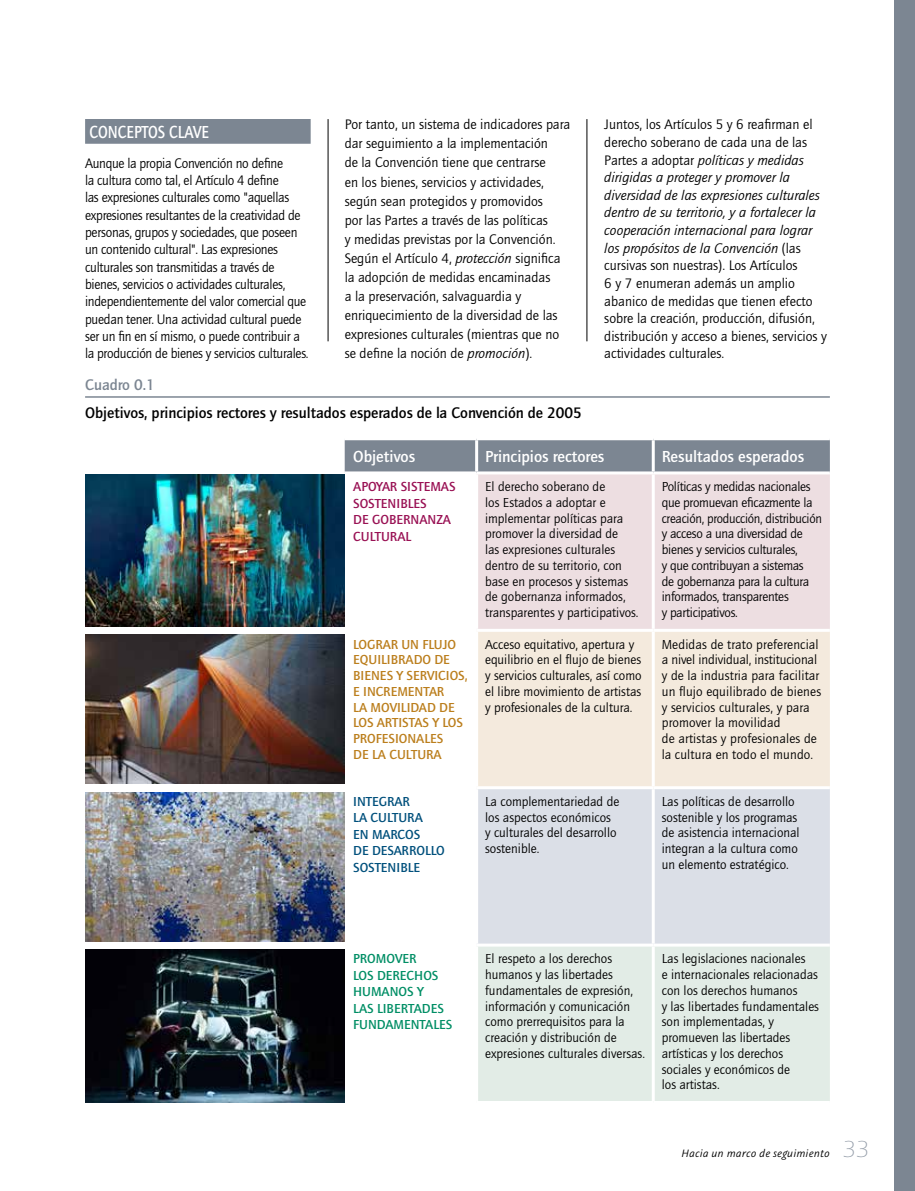
<style>
.page{position:relative;width:915px;height:1191px;background:#fff}
.page>*{position:absolute;margin:0;border:0;box-sizing:border-box;transform-origin:0 0}
.t1{font:500 18px "Quay Sans ITC Std";color:#fff;scale:.85 1}
.t2{font:500 16.5px "Quay Sans ITC Std";color:#fff}
.t3{font:500 15.75px "Quay Sans ITC Std";color:#000}
.t4{font:500 15.75px "Quay Sans ITC Std";color:#7c8692}
.t5{font:14.25px/17.5px "Quay Sans ITC Std";color:#000}
.t6{font:14.25px/17.2px "Quay Sans ITC Std";letter-spacing:-.02em;color:#000;scale:.96 1}
.t7{font:13.5px/15.8px "Quay Sans ITC Std";color:#000}
.t8{font:13.5px/15.8px "Quay Sans ITC Std";letter-spacing:-.02em;color:#000}
.t9{font:500 13.5px/15.8px "Quay Sans ITC Std";color:#bb7e1c}
.t10{font:500 13.5px/16.5px "Quay Sans ITC Std";color:#018e65}
.t11{font:500 13.5px/16.5px "Quay Sans ITC Std";color:#00507c}
.t12{font:500 13.5px/16.5px "Quay Sans ITC Std";color:#991154}
.t13{font:italic 12px "Graublau Sans";letter-spacing:.01em;color:#000}
.s1{font-style:italic}
.s2{font-family:"ITC Eras Std";font-weight:300;font-style:normal;font-size:24px;color:#929ba7}
</style>
<div class="page">
<div style="left:893px;top:0;width:21px;height:1191px;background:#7c8692"></div>
<hr style="left:328px;top:119px;width:1px;height:222px;background:#000">
<div style="left:85px;top:119px;width:225px;height:25px;background:#7c8692"></div>
<hr style="left:586px;top:119px;width:1px;height:222px;background:#000">
<hr style="left:85px;top:396px;width:744px;height:2px;background:#7c8692">
<div style="left:344px;top:440px;width:485px;height:31px;background:#7c8692"></div>
<div style="left:478px;top:474px;width:351px;height:155px;background:#eddee1"></div>
<div style="left:478px;top:632px;width:351px;height:154px;background:#f4eadd"></div>
<div style="left:478px;top:789px;width:351px;height:154px;background:#dbdfe7"></div>
<div style="left:478px;top:946px;width:351px;height:155px;background:#e2ece6"></div>
<hr style="left:475px;top:440px;width:3px;height:31px;background:#fff">
<hr style="left:651px;top:440px;width:3px;height:31px;background:#fff">
<hr style="left:651px;top:474px;width:3px;height:155px;background:#fff">
<hr style="left:651px;top:632px;width:3px;height:154px;background:#fff">
<hr style="left:651px;top:789px;width:3px;height:154px;background:#fff">
<hr style="left:651px;top:946px;width:3px;height:155px;background:#fff">
<img style="left:85px;top:474px;width:259px;height:152px">
<img style="left:85px;top:635px;width:259px;height:148px">
<img style="left:85px;top:792px;width:259px;height:149px">
<img style="left:85px;top:949px;width:259px;height:153px">
<h1 class="t1" style="left:89px;top:121px;width:142px">CONCEPTOS CLAVE</h1>
<p class="t6" style="left:85px;top:154px;width:234px">Aunque la propia Convención no define<br>la cultura como tal, el Artículo 4 define<br>las expresiones culturales como "aquellas expresiones resultantes de la creatividad de personas, grupos y sociedades, que poseen un contenido cultural". Las expresiones culturales son transmitidas a través de bienes, servicios o actividades culturales, independientemente del valor comercial que puedan tener. Una actividad cultural puede ser un fin en sí mismo, o puede contribuir a la producción de bienes y servicios culturales.</p>
<p class="t5" style="left:344px;top:115px;width:227px;line-height:19px">Por tanto, un sistema de indicadores para dar seguimiento a la implementación<br>de la Convención tiene que centrarse<br>en los bienes, servicios y actividades, según sean protegidos y promovidos<br>por las Partes a través de las políticas<br>y medidas previstas por la Convención.<br>Según el Artículo 4, <span class="s1">protección</span> significa la adopción de medidas encaminadas<br>a la preservación, salvaguardia y enriquecimiento de la diversidad de las expresiones culturales (mientras que no se define la noción de <span class="s1">promoción</span>).</p>
<p class="t5" style="left:604px;top:116px;width:224px">Juntos, los Artículos 5 y 6 reafirman el derecho soberano de cada una de las Partes a adoptar <span class="s1">políticas y medidas dirigidas a proteger y promover la diversidad de las expresiones culturales dentro de su territorio, y a fortalecer la cooperación internacional para lograr los propósitos de la Convención</span> (las cursivas son nuestras). Los Artículos<br>6 y 7 enumeran además un amplio abanico de medidas que tienen efecto sobre la creación, producción, difusión, distribución y acceso a bienes, servicios y actividades culturales.</p>
<p class="t4" style="left:85px;top:375px;width:71px">Cuadro 0.1</p>
<p class="t3" style="left:85px;top:404px;width:498px">Objetivos, principios rectores y resultados esperados de la Convención de 2005</p>
<p class="t2" style="left:353px;top:446px;width:63px">Objetivos</p>
<p class="t2" style="left:485px;top:446px;width:121px">Principios rectores</p>
<p class="t2" style="left:661px;top:446px;width:144px">Resultados esperados</p>
<p class="t12" style="left:353px;top:478px;width:104px">APOYAR SISTEMAS<br>SOSTENIBLES<br>DE GOBERNANZA<br>CULTURAL</p>
<p class="t7" style="left:485px;top:479px;width:155px">El derecho soberano de<br>los Estados a adoptar e implementar políticas para promover la diversidad de<br>las expresiones culturales dentro de su territorio, con base en procesos y sistemas de gobernanza informados, transparentes y participativos.</p>
<p class="t8" style="left:661px;top:479px;width:162px">Políticas y medidas nacionales que promuevan eficazmente la creación, producción, distribución y acceso a una diversidad de bienes y servicios culturales,<br>y que contribuyan a sistemas<br>de gobernanza para la cultura informados, transparentes<br>y participativos.</p>
<p class="t9" style="left:353px;top:636px;width:116px">LOGRAR UN FLUJO<br>EQUILIBRADO DE<br>BIENES Y SERVICIOS,<br>E INCREMENTAR<br>LA MOVILIDAD DE<br>LOS ARTISTAS Y LOS<br>PROFESIONALES<br>DE LA CULTURA</p>
<p class="t7" style="left:485px;top:636px;width:158px">Acceso equitativo, apertura y equilibrio en el flujo de bienes y servicios culturales, así como el libre movimiento de artistas y profesionales de la cultura.</p>
<p class="t7" style="left:661px;top:636px;width:161px">Medidas de trato preferencial a nivel individual, institucional y de la industria para facilitar un flujo equilibrado de bienes y servicios culturales, y para promover la movilidad<br>de artistas y profesionales de la cultura en todo el mundo.</p>
<p class="t11" style="left:353px;top:793px;width:93px">INTEGRAR<br>LA CULTURA<br>EN MARCOS<br>DE DESARROLLO<br>SOSTENIBLE</p>
<p class="t7" style="left:485px;top:793px;width:136px">La complementariedad de los aspectos económicos y culturales del desarrollo sostenible.</p>
<p class="t7" style="left:661px;top:793px;width:139px">Las políticas de desarrollo sostenible y los programas de asistencia internacional integran a la cultura como un elemento estratégico.</p>
<p class="t10" style="left:353px;top:950px;width:100px">PROMOVER<br>LOS DERECHOS<br>HUMANOS Y<br>LAS LIBERTADES<br>FUNDAMENTALES</p>
<p class="t7" style="left:485px;top:951px;width:161px">El respeto a los derechos humanos y las libertades fundamentales de expresión, información y comunicación como prerrequisitos para la creación y distribución de expresiones culturales diversas.</p>
<p class="t7" style="left:661px;top:951px;width:159px">Las legislaciones nacionales<br>e internacionales relacionadas con los derechos humanos<br>y las libertades fundamentales son implementadas, y promueven las libertades artísticas y los derechos sociales y económicos de<br>los artistas.</p>
<p class="t13" style="left:680px;top:1145px;width:189px">Hacia un marco de seguimiento <span class="s2">33</span></p>
</div>
